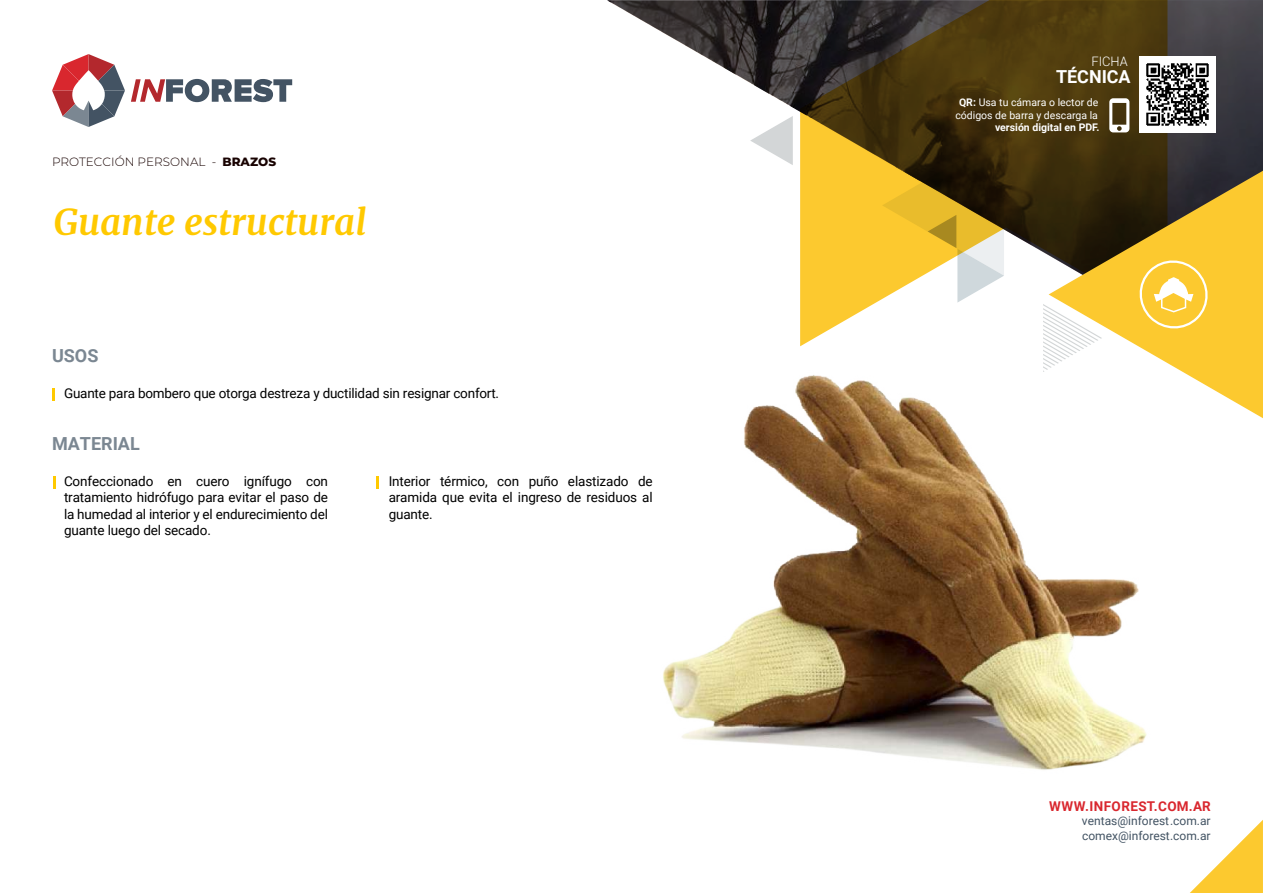
<style>
.page{position:relative;width:1263px;height:893px;background:#fff}
.page>*{position:absolute;margin:0;border:0;box-sizing:border-box;transform-origin:0 0}
.t1{font:italic 700 36px "Merriweather";color:#ffc900}
.t2{font:700 18px "Roboto";color:#7b8792}
.t3{font:700 18px "Roboto";color:#fff}
.t4{font:13.5px/16.5px "Roboto";letter-spacing:-.01em;color:#000;text-align:justify}
.t5{font:700 13.5px "Roboto";letter-spacing:.03em;color:#d9272e}
.t6{font:300 13.05px "Roboto";color:#fff}
.t7{font:12px/15px "Roboto";color:#425363}
.t8{font:300 12px "Montserrat";color:#180201}
.t9{font:10.5px/12.6px "Roboto";color:#fff;text-align:center}
.t10{font:700 10.5px "Roboto";color:#fff}
.s1{font-weight:800}
.s2{font-weight:700}
</style>
<div class="page">
<svg style="left:607px;top:0;width:656px;height:171px"></svg>
<svg style="left:1190px;top:820px;width:73px;height:73px"></svg>
<svg style="left:800px;top:0;width:367px;height:318px;background:#816722"></svg>
<svg style="left:750px;top:116px;width:43px;height:49px"></svg>
<svg style="left:882px;top:43px;width:220px;height:275px;background:#7f6d3e"></svg>
<svg style="left:1109px;top:98px;width:20px;height:34px"></svg>
<svg style="left:131px;top:79px;width:161px;height:23px"></svg>
<svg style="left:52px;top:54px;width:73px;height:73px"></svg>
<svg style="left:1049px;top:171px;width:214px;height:247px;background:#a98a2f"></svg>
<svg style="left:1136px;top:257px;width:75px;height:61px;background:#fcd357"></svg>
<svg style="left:52px;top:388px;width:2px;height:13px"></svg>
<svg style="left:377px;top:476px;width:2px;height:13px"></svg>
<svg style="left:53px;top:476px;width:2px;height:13px"></svg>
<img style="left:663px;top:318px;width:548px;height:517px">
<img style="left:1139px;top:56px;width:76px;height:76px">
<p class="t8" style="left:52px;top:153px;width:225px">PROTECCIÓN PERSONAL - <span class="s1">BRAZOS</span></p>
<h1 class="t1" style="left:54px;top:197px;width:314px">Guante estructural</h1>
<h2 class="t2" style="left:52px;top:343px;width:48px">USOS</h2>
<p class="t4" style="left:64px;top:385px;width:437px">Guante para bombero que otorga destreza y ductilidad sin resignar confort.</p>
<h2 class="t2" style="left:52px;top:431px;width:89px">MATERIAL</h2>
<p class="t4" style="left:64px;top:472px;width:266px">Confeccionado en cuero ignífugo con tratamiento hidrófugo para evitar el paso de la humedad al interior y el endurecimiento del guante luego del secado.</p>
<p class="t4" style="left:389px;top:472px;width:266px">Interior térmico, con puño elastizado de aramida que evita el ingreso de residuos al guante.</p>
<p class="t6" style="left:1091px;top:53px;width:38px">FICHA</p>
<h2 class="t3" style="left:1056px;top:64px;width:76px">TÉCNICA</h2>
<p class="t9" style="left:955px;top:96px;width:144px"><span class="s2">QR:</span> Usa tu cámara o lector de códigos de barra y descarga la</p>
<p class="t10" style="left:995px;top:120px;width:106px">versión digital en PDF.</p>
<p class="t5" style="left:1049px;top:797px;width:163px">WWW.INFOREST.COM.AR</p>
<p class="t7" style="left:1082px;top:812px;width:130px">ventas@inforest.com.ar comex@inforest.com.ar</p>
</div>
